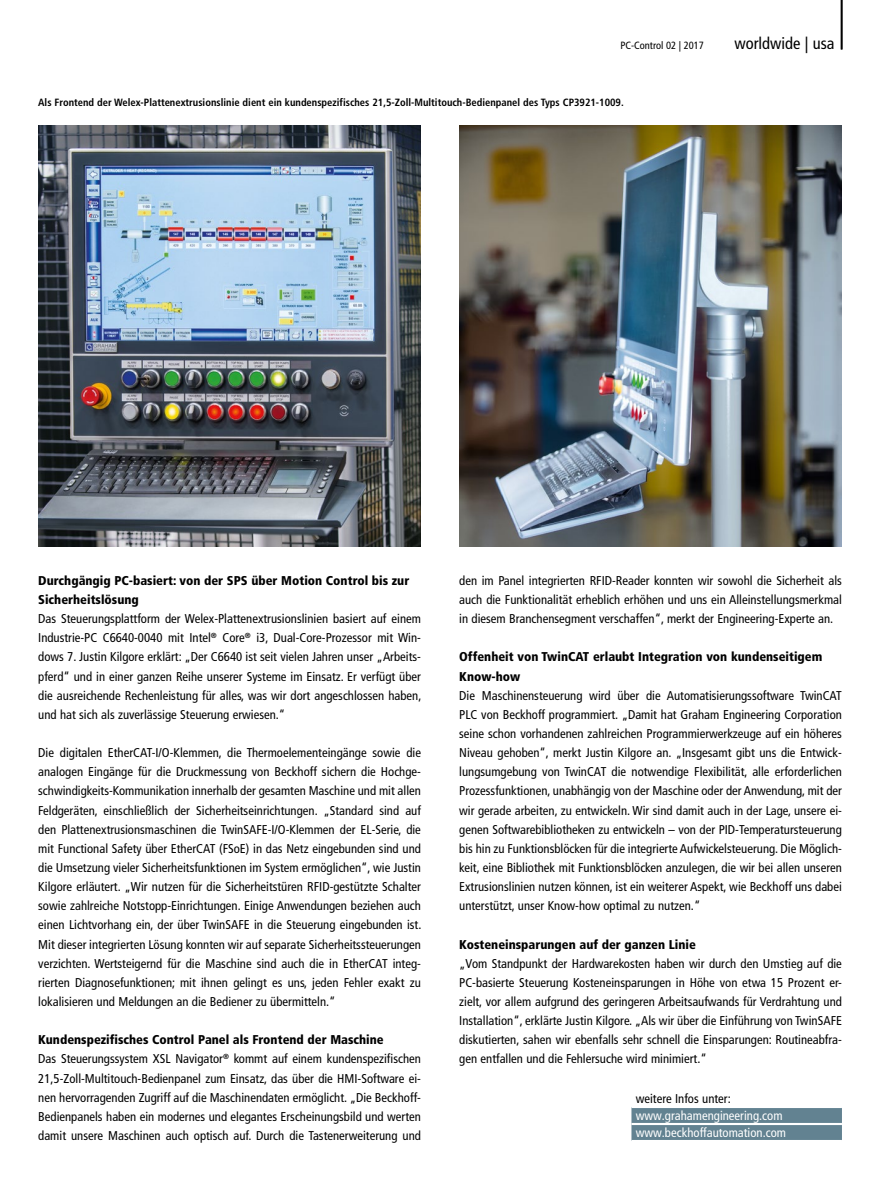
<style>
.page{position:relative;width:893px;height:1191px;background:#fff}
.page>*{position:absolute;margin:0;border:0;box-sizing:border-box;transform-origin:0 0}
.t1{font:300 condensed 61.8px "Frutiger LT Pro";color:#000;scale:.49 1}
.t2{font:condensed 16.5px "Frutiger LT Pro";color:#000}
.t3{font:condensed 12.75px/19.2px "Frutiger LT Pro";color:#000;text-align:justify}
.t4{font:900 condensed 12.75px/19.2px "Frutiger LT Pro";color:#000}
.t5{font:condensed 12.75px/17px "Frutiger LT Pro";color:#fff}
.t6{font:700 condensed 10.5px "Frutiger LT Pro";color:#000}
.t7{font:condensed 10.5px "Frutiger LT Pro";color:#000}
.s1{font-weight:900}
</style>
<div class="page">
<img style="left:38px;top:125px;width:383px;height:421px">
<img style="left:459px;top:125px;width:383px;height:421px">
<svg style="left:631px;top:1108px;width:211px;height:32px;background:#638392"></svg>
<hr style="left:631px;top:1123px;width:211px;height:2px;background:#fff">
<h1 class="t1" style="left:838px;top:-23px;width:15px">|</h1>
<p class="t7" style="left:620px;top:39px;width:85px">PC-Control 02 | 2017</p>
<p class="t2" style="left:734px;top:34px;width:102px">worldwide | usa</p>
<p class="t6" style="left:38px;top:96px;width:587px">Als Frontend der Welex-Plattenextrusionslinie dient ein kundenspezifisches 21,5-Zoll-Multitouch-Bedienpanel des Typs CP3921-1009.</p>
<p class="t4" style="left:38px;top:571px;width:373px">Durchgängig PC-basiert: von der SPS über Motion Control bis zur<br>Sicherheitslösung</p>
<p class="t3" style="left:38px;top:609px;width:385px">Das Steuerungsplattform der Welex-Plattenextrusionslinien basiert auf einem Industrie-PC C6640-0040 mit Intel<sup>®</sup> Core<sup>®</sup> i3, Dual-Core-Prozessor mit Win&shy;dows 7. Justin Kilgore erklärt: „Der C6640 ist seit vielen Jahren unser „Arbeits&shy;pferd“ und in einer ganzen Reihe unserer Systeme im Einsatz. Er verfügt über die ausreichende Rechenleistung für alles, was wir dort angeschlossen haben, und hat sich als zuverlässige Steuerung erwiesen.“</p>
<p class="t3" style="left:38px;top:743px;width:385px">Die digitalen EtherCAT-I/O-Klemmen, die Thermoelementeingänge sowie die analogen Eingänge für die Druckmessung von Beckhoff sichern die Hochge&shy;schwindigkeits-Kommunikation innerhalb der gesamten Maschine und mit allen Feldgeräten, einschließlich der Sicherheitseinrichtungen. „Standard sind auf den Plattenextrusionsmaschinen die TwinSAFE-I/O-Klemmen der EL-Serie, die mit Functional Safety über EtherCAT (FSoE) in das Netz eingebunden sind und die Umsetzung vieler Sicherheitsfunktionen im System ermöglichen“, wie Justin Kilgore erläutert. „Wir nutzen für die Sicherheitstüren RFID-gestützte Schalter sowie zahlreiche Notstopp-Einrichtungen. Einige Anwendungen beziehen auch einen Lichtvorhang ein, der über TwinSAFE in die Steuerung eingebunden ist.<br>Mit dieser integrierten Lösung konnten wir auf separate Sicherheitssteuerungen verzichten. Wertsteigernd für die Maschine sind auch die in EtherCAT integ&shy;rierten Diagnosefunktionen; mit ihnen gelingt es uns, jeden Fehler exakt zu lokalisieren und Meldungen an die Bediener zu übermitteln.“</p>
<p class="t3" style="left:38px;top:1030px;width:384px;text-align:left"><span class="s1">Kundenspezifisches Control Panel als Frontend der Maschine<br></span>Das Steuerungssystem XSL Navigator<sup>®</sup> kommt auf einem kundenspezifischen 21,5-Zoll-Multitouch-Bedienpanel zum Einsatz, das über die HMI-Software ei&shy;nen hervorragenden Zugriff auf die Maschinendaten ermöglicht. „Die Beckhoff-Bedienpanels haben ein modernes und elegantes Erscheinungsbild und werten damit unsere Maschinen auch optisch auf. Durch die Tastenerweiterung und</p>
<p class="t3" style="left:459px;top:571px;width:384px">den im Panel integrierten RFID-Reader konnten wir sowohl die Sicherheit als auch die Funktionalität erheblich erhöhen und uns ein Alleinstellungsmerkmal in diesem Branchensegment verschaffen“, merkt der Engineering-Experte an.</p>
<p class="t4" style="left:459px;top:647px;width:365px">Offenheit von TwinCAT erlaubt Integration von kundenseitigem<br>Know-how</p>
<p class="t3" style="left:459px;top:686px;width:384px">Die Maschinensteuerung wird über die Automatisierungssoftware TwinCAT PLC von Beckhoff programmiert. „Damit hat Graham Engineering Corporation seine schon vorhandenen zahlreichen Programmierwerkzeuge auf ein höheres Niveau gehoben“, merkt Justin Kilgore an. „Insgesamt gibt uns die Entwick&shy;lungsumgebung von TwinCAT die notwendige Flexibilität, alle erforderlichen Prozessfunktionen, unabhängig von der Maschine oder der Anwendung, mit der wir gerade arbeiten, zu entwickeln. Wir sind damit auch in der Lage, unsere ei&shy;genen Softwarebibliotheken zu entwickeln – von der PID-Temperatursteuerung bis hin zu Funktionsblöcken für die integrierte Aufwickelsteuerung. Die Möglich&shy;keit, eine Bibliothek mit Funktionsblöcken anzulegen, die wir bei allen unseren Extrusionslinien nutzen können, ist ein weiterer Aspekt, wie Beckhoff uns dabei unterstützt, unser Know-how optimal zu nutzen.“</p>
<p class="t4" style="left:459px;top:934px;width:238px">Kosteneinsparungen auf der ganzen Linie</p>
<p class="t3" style="left:459px;top:953px;width:384px">„Vom Standpunkt der Hardwarekosten haben wir durch den Umstieg auf die PC-basierte Steuerung Kosteneinsparungen in Höhe von etwa 15 Prozent er&shy;zielt, vor allem aufgrund des geringeren Arbeitsaufwands für Verdrahtung und Installation“, erklärte Justin Kilgore. „Als wir über die Einführung von TwinSAFE diskutierten, sahen wir ebenfalls sehr schnell die Einsparungen: Routineabfra&shy;gen entfallen und die Fehlersuche wird minimiert.“</p>
<p class="t3" style="left:636px;top:1088px;width:97px">weitere Infos unter:</p>
<p class="t5" style="left:636px;top:1107px;width:152px">www.grahamengineering.com www.beckhoffautomation.com</p>
</div>
